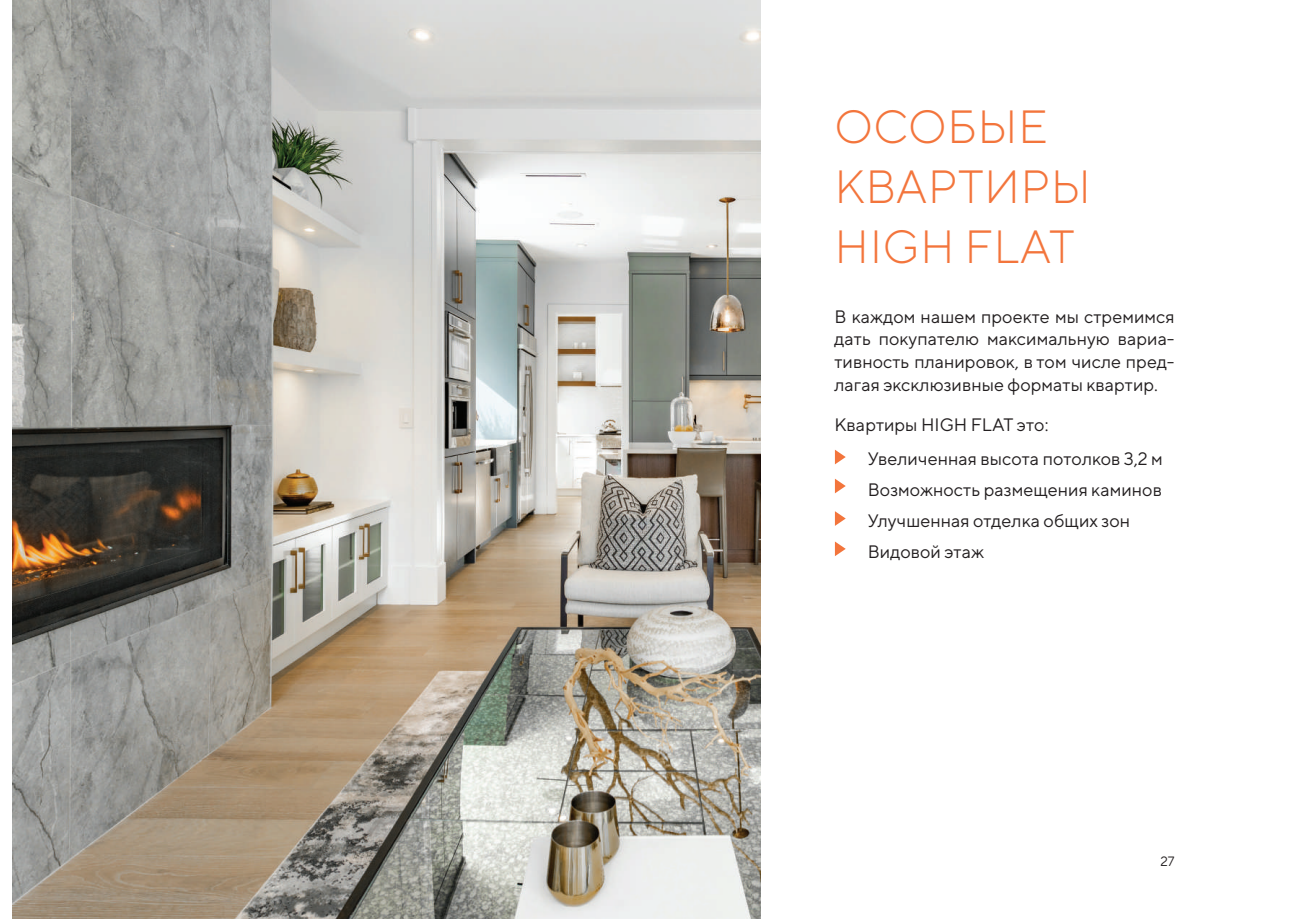
<style>
.page{position:relative;width:1289px;height:919px;background:#fff}
.page>*{position:absolute;margin:0;border:0;box-sizing:border-box;transform-origin:0 0}
.t1{font:300 46.5px/60px "TT Norms";letter-spacing:.01em;color:#f3753c}
.t2{font:18px/22.5px "TT Norms";color:#231f20}
.t3{font:13.5px "TT Norms";color:#231f20}
</style>
<div class="page">
<img style="left:13px;top:0;width:747px;height:918px">
<svg style="left:835px;top:450px;width:10px;height:14px"></svg>
<svg style="left:835px;top:478px;width:10px;height:15px"></svg>
<svg style="left:835px;top:511px;width:10px;height:15px"></svg>
<svg style="left:835px;top:541px;width:10px;height:15px"></svg>
<h1 class="t1" style="left:834px;top:96px;width:258px">ОСОБЫЕ<br>КВАРТИРЫ<br>HIGH FLAT</h1>
<p class="t2" style="left:834px;top:305px;width:341px;text-align:justify">В каждом нашем проекте мы стремимся дать покупателю максимальную вариа&shy;тивность планировок, в том числе пред&shy;лагая эксклюзивные форматы квартир.</p>
<p class="t2" style="left:867px;top:407px;width:296px;line-height:33.8px;text-indent:-33px">Квартиры HIGH FLAT это:<br>Увеличенная высота потолков 3,2 м</p>
<p class="t2" style="left:867px;top:473px;width:296px;line-height:31px">Возможность размещения каминов<br>Улучшенная отделка общих зон<br>Видовой этаж</p>
<p class="t3" style="left:1160px;top:853px;width:15px">27</p>
</div>
